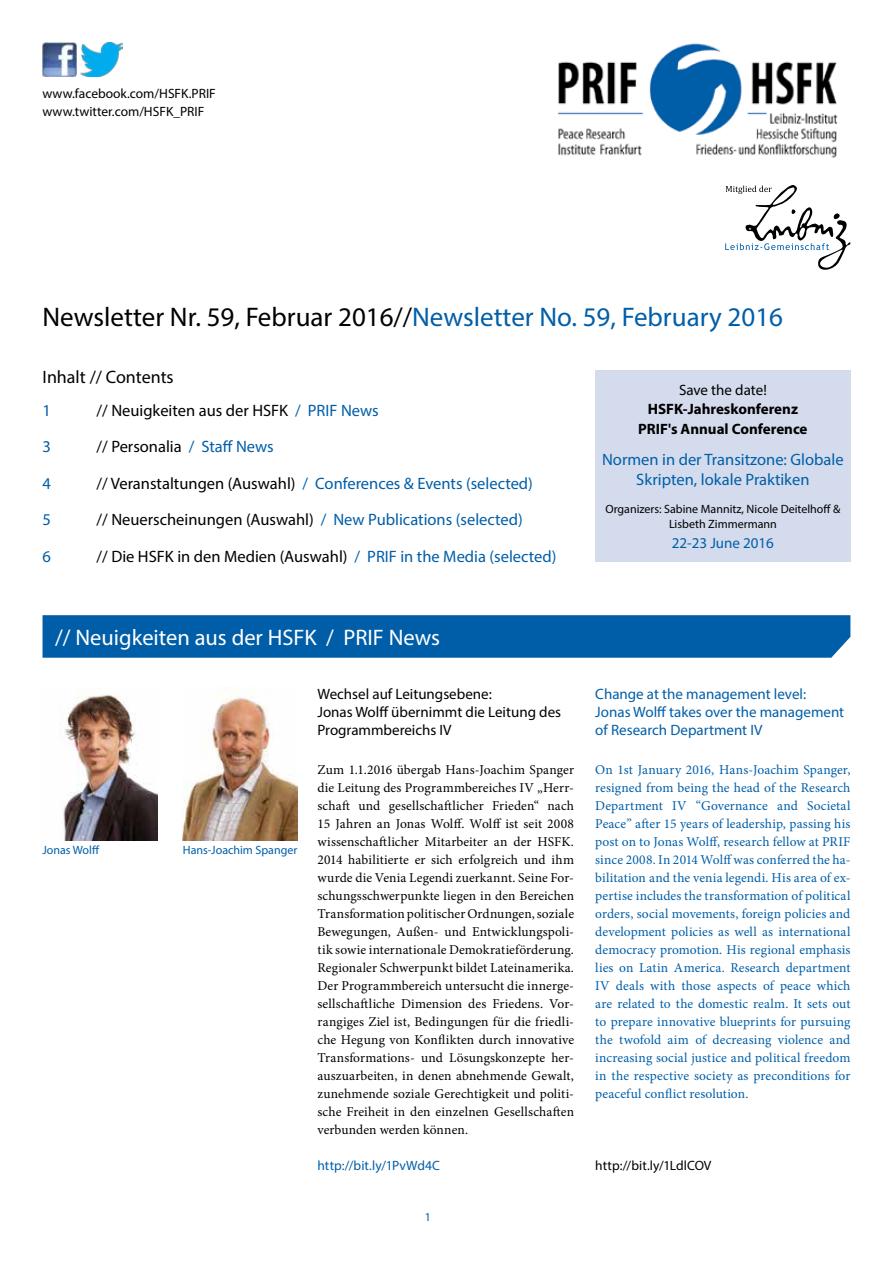
<style>
.page{position:relative;width:893px;height:1263px;background:#fff}
.page>*{position:absolute;margin:0;border:0;box-sizing:border-box;transform-origin:0 0}
.titel_newsletter{font:27px "Myriad Pro";color:#000}
.KapitelÜS{font:22.5px "Myriad Pro";color:#fff}
.ÜS{font:18px "Myriad Pro";color:#000}
.IHV_KapitelÜS{font:16.5px "Myriad Pro";color:#000}
.IHV_KapitelÜS-2{font:16.5px/19.5px "Myriad Pro";color:#005ea8;text-align:center}
.ÜS_englisch{font:15px/18px "Myriad Pro";color:#005ea8}
.ÜS-2{font:15px/18px "Myriad Pro";color:#000}
.t1{font:700 15px/19.5px "Myriad Pro";color:#000;text-align:center}
.Fließtext{font:13.5px/18px "Minion Pro";letter-spacing:.005em;color:#000;text-align:justify}
.Fließtext_englisch{font:13.5px/18px "Minion Pro";letter-spacing:.01em;color:#005ea8;text-align:justify}
.Fließtext-2{font:13.5px/18px "Myriad Pro";color:#000}
.Fließtext_englisch-2{font:13.5px "Myriad Pro";letter-spacing:.005em;color:#005ea8}
.t2{font:12px/15px "Myriad Pro";color:#000;text-align:center}
.IHVÜS_englisch{font:12px "Myriad Pro";color:#005ea8}
.s1{color:#005ea8}
.s2{color:#000}
.s3{font-weight:400}
</style>
<div class="page">
<img style="left:558px;top:43px;width:280px;height:115px">
<div style="left:43px;top:615px;width:807px;height:43px;background:#005ea8"></div>
<svg style="left:725px;top:185px;width:125px;height:85px"></svg>
<img style="left:81px;top:43px;width:42px;height:34px">
<img style="left:43px;top:43px;width:34px;height:34px">
<div style="left:595px;top:370px;width:255px;height:191px;background:#d3dbed"></div>
<img style="left:63px;top:695px;width:94px;height:146px">
<img style="left:183px;top:697px;width:115px;height:144px">
<p class="Fließtext-2" style="left:43px;top:85px;width:175px">www.facebook.com/HSFK.PRIF www.twitter.com/HSFK_PRIF</p>
<p class="titel_newsletter" style="left:43px;top:301px;width:742px">Newsletter Nr. 59, Februar 2016//<span class="s1">Newsletter No. 59, February 2016</span></p>
<p class="ÜS" style="left:43px;top:366px;width:133px">Inhalt // Contents</p>
<p class="IHV_KapitelÜS-2" style="left:43px;top:400px;width:10px">1</p>
<p class="IHV_KapitelÜS" style="left:97px;top:400px;width:284px">// Neuigkeiten aus der HSFK <span class="s1">/ PRIF News</span></p>
<p class="IHV_KapitelÜS-2" style="left:43px;top:437px;width:10px">3</p>
<p class="IHV_KapitelÜS" style="left:97px;top:436px;width:179px">// Personalia <span class="s1">/ Staff News</span></p>
<p class="IHV_KapitelÜS-2" style="left:43px;top:473px;width:10px">4</p>
<p class="IHV_KapitelÜS-2" style="left:97px;top:473px;width:438px"><span class="s2">// Veranstaltungen (Auswahl)</span> / Conferences &amp; Events (selected)</p>
<p class="IHV_KapitelÜS-2" style="left:43px;top:510px;width:10px">5</p>
<p class="IHV_KapitelÜS" style="left:97px;top:509px;width:428px">// Neuerscheinungen (Auswahl) <span class="s1">/ New Publications (selected)</span></p>
<p class="IHV_KapitelÜS-2" style="left:43px;top:546px;width:10px">6</p>
<p class="IHV_KapitelÜS" style="left:97px;top:546px;width:461px">// Die HSFK in den Medien (Auswahl) <span class="s1">/ PRIF in the Media (selected)</span></p>
<p class="t1" style="left:638px;top:379px;width:171px"><span class="s3">Save the date!<br></span>HSFK-Jahreskonferenz<br>PRIF's Annual Conference</p>
<p class="IHV_KapitelÜS-2" style="left:602px;top:450px;width:243px">Normen in der Transitzone: Globale<br>Skripten, lokale Praktiken</p>
<p class="t2" style="left:605px;top:501px;width:236px">Organizers: Sabine Mannitz, Nicole Deitelhoff &amp;<br>Lisbeth Zimmermann</p>
<p class="ÜS_englisch" style="left:672px;top:533px;width:104px">22-23 June 2016</p>
<p class="KapitelÜS" style="left:55px;top:623px;width:386px">// Neuigkeiten aus der HSFK / PRIF News</p>
<p class="IHVÜS_englisch" style="left:43px;top:842px;width:58px">Jonas Wolff</p>
<p class="IHVÜS_englisch" style="left:183px;top:842px;width:116px">Hans-Joachim Spanger</p>
<p class="ÜS-2" style="left:317px;top:685px;width:245px">Wechsel auf Leitungsebene:<br>Jonas Wolff übernimmt die Leitung des<br>Programmbereichs IV</p>
<p class="Fließtext" style="left:317px;top:761px;width:258px">Zum 1.1.2016 übergab Hans-Joachim Spanger die Leitung des Programmbereiches IV „Herr&shy;schaft und gesellschaftlicher Frieden“ nach 15 Jahren an Jonas Wolff. Wolff ist seit 2008 wissenschaftlicher Mitarbeiter an der HSFK.<br>2014 habilitierte er sich erfolgreich und ihm wurde die Venia Legendi zuerkannt. Seine For&shy;schungsschwerpunkte liegen in den Bereichen Transformation politischer Ordnungen, soziale Bewegungen, Außen- und Entwicklungspoli&shy;tik sowie internationale Demokratieförderung.<br>Regionaler Schwerpunkt bildet Lateinamerika.<br>Der Programmbereich untersucht die innerge&shy;sellschaftliche Dimension des Friedens. Vor&shy;rangiges Ziel ist, Bedingungen für die friedli&shy;che Hegung von Konflikten durch innovative Transformations- und Lösungskonzepte her&shy;auszuarbeiten, in denen abnehmende Gewalt, zunehmende soziale Gerechtigkeit und politi&shy;sche Freiheit in den einzelnen Gesellschaften verbunden werden können.</p>
<p class="Fließtext_englisch-2" style="left:317px;top:1157px;width:124px">http://bit.ly/1PvWd4C</p>
<p class="IHVÜS_englisch" style="left:425px;top:1209px;width:8px">1</p>
<p class="ÜS_englisch" style="left:595px;top:685px;width:250px">Change at the management level:<br>Jonas Wolff takes over the management of Research Department IV</p>
<p class="Fließtext_englisch" style="left:595px;top:761px;width:257px">On 1st January 2016, Hans-Joachim Spanger, resigned from being the head of the Research Department IV “Governance and Societal Peace” after 15 years of leadership, passing his post on to Jonas Wolff, research fellow at PRIF since 2008. In 2014 Wolff was conferred the ha&shy;bilitation and the venia legendi. His area of ex&shy;pertise includes the transformation of political orders, social movements, foreign policies and development policies as well as international democracy promotion. His regional emphasis lies on Latin America. Research department IV deals with those aspects of peace which are related to the domestic realm. It sets out to prepare innovative blueprints for pursuing the twofold aim of decreasing violence and increasing social justice and political freedom in the respective society as preconditions for peaceful conflict resolution.</p>
<p class="Fließtext-2" style="left:595px;top:1156px;width:118px">http://bit.ly/1LdlCOV</p>
</div>
